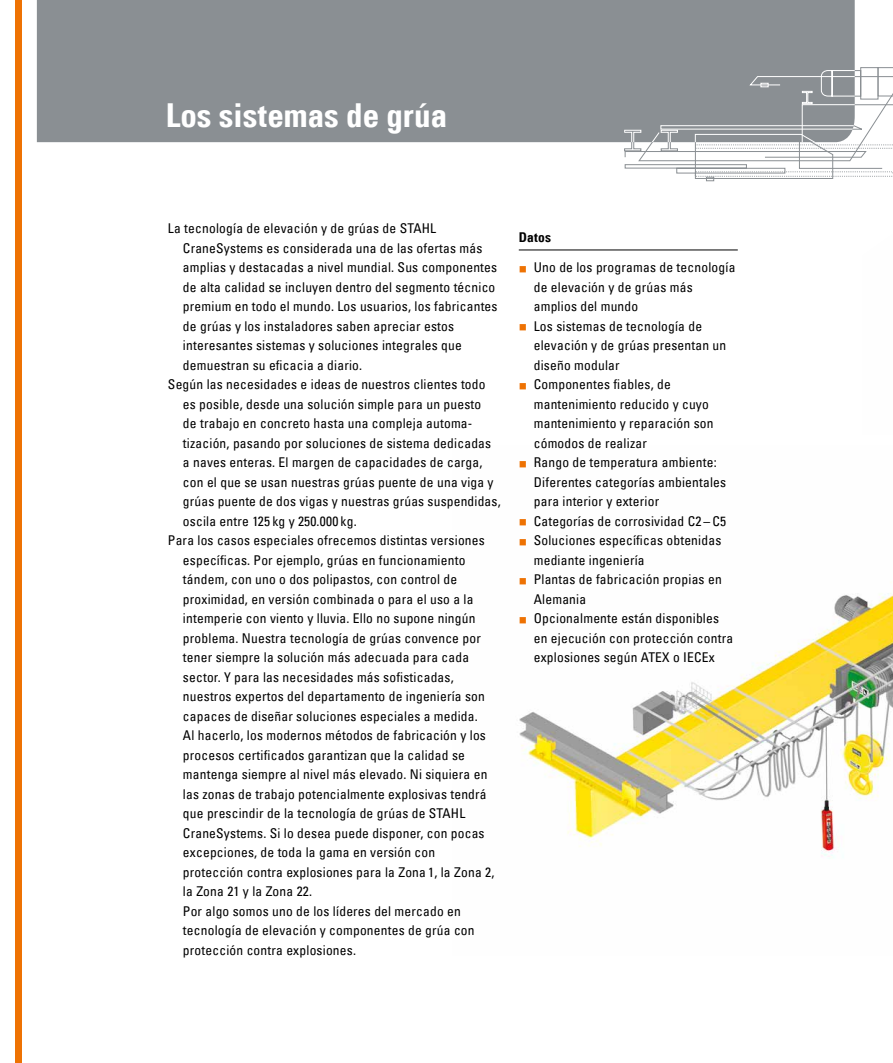
<style>
.page{position:relative;width:893px;height:1063px;background:#fff}
.page>*{position:absolute;margin:0;border:0;box-sizing:border-box;transform-origin:0 0}
.t1{font:33px "Univers Com 67 Bold Cond";color:#fff}
.t2{font:condensed 13.5px/19.5px "Univers Com 57";letter-spacing:.015em;color:#000}
.t3{font:13.5px "Univers Com 67 Bold Cond";letter-spacing:.015em;color:#000}
</style>
<div class="page">
<div style="left:15px;top:0;width:6px;height:1063px;background:#ee7203"></div>
<div style="left:37px;top:0;width:818px;height:143px;background:#8a8f93"></div>
<svg style="left:624px;top:67px;width:269px;height:114px"></svg>
<img style="left:519px;top:593px;width:374px;height:265px">
<hr style="left:519px;top:250px;width:219px;height:1px;background:#000">
<svg style="left:520px;top:617px;width:6px;height:6px"></svg>
<h1 class="t1" style="left:166px;top:95px;width:283px">Los sistemas de grúa</h1>
<p class="t2" style="left:168px;top:219px;width:270px">La tecnología de elevación y de grúas de STAHL</p>
<p class="t2" style="left:183px;top:238px;width:301px">CraneSystems es considerada una de las ofertas más</p>
<p class="t2" style="left:183px;top:258px;width:316px">amplias y destacadas a nivel mundial. Sus componentes</p>
<p class="t2" style="left:183px;top:277px;width:314px">de alta calidad se incluyen dentro del segmento técnico</p>
<p class="t2" style="left:183px;top:297px;width:316px">premium en todo el mundo. Los usuarios, los fabricantes</p>
<p class="t2" style="left:183px;top:316px;width:273px">de grúas y los instaladores saben apreciar estos</p>
<p class="t2" style="left:183px;top:335px;width:280px">interesantes sistemas y soluciones integrales que</p>
<p class="t2" style="left:183px;top:355px;width:181px">demuestran su eficacia a diario.</p>
<p class="t2" style="left:168px;top:374px;width:319px">Según las necesidades e ideas de nuestros clientes todo</p>
<p class="t2" style="left:183px;top:394px;width:300px">es posible, desde una solución simple para un puesto</p>
<p class="t2" style="left:183px;top:413px;width:291px">de trabajo en concreto hasta una compleja automa-</p>
<p class="t2" style="left:183px;top:433px;width:310px">tización, pasando por soluciones de sistema dedicadas</p>
<p class="t2" style="left:183px;top:452px;width:301px">a naves enteras. El margen de capacidades de carga,</p>
<p class="t2" style="left:183px;top:472px;width:312px">con el que se usan nuestras grúas puente de una viga y</p>
<p class="t2" style="left:183px;top:491px;width:319px">grúas puente de dos vigas y nuestras grúas suspendidas,</p>
<p class="t2" style="left:183px;top:511px;width:175px">oscila entre 125 kg y 250.000 kg.</p>
<p class="t2" style="left:168px;top:530px;width:318px">Para los casos especiales ofrecemos distintas versiones</p>
<p class="t2" style="left:183px;top:550px;width:284px">específicas. Por ejemplo, grúas en funcionamiento</p>
<p class="t2" style="left:183px;top:569px;width:276px">tándem, con uno o dos polipastos, con control de</p>
<p class="t2" style="left:183px;top:589px;width:292px">proximidad, en versión combinada o para el uso a la</p>
<p class="t2" style="left:183px;top:608px;width:294px">intemperie con viento y lluvia. Ello no supone ningún</p>
<p class="t2" style="left:183px;top:628px;width:299px">problema. Nuestra tecnología de grúas convence por</p>
<p class="t2" style="left:183px;top:647px;width:288px">tener siempre la solución más adecuada para cada</p>
<p class="t2" style="left:183px;top:667px;width:272px">sector. Y para las necesidades más sofisticadas,</p>
<p class="t2" style="left:183px;top:686px;width:304px">nuestros expertos del departamento de ingeniería son</p>
<p class="t2" style="left:183px;top:706px;width:296px">capaces de diseñar soluciones especiales a medida.</p>
<p class="t2" style="left:183px;top:725px;width:304px">Al hacerlo, los modernos métodos de fabricación y los</p>
<p class="t2" style="left:183px;top:745px;width:283px">procesos certificados garantizan que la calidad se</p>
<p class="t2" style="left:183px;top:764px;width:306px">mantenga siempre al nivel más elevado. Ni siquiera en</p>
<p class="t2" style="left:183px;top:784px;width:305px">las zonas de trabajo potencialmente explosivas tendrá</p>
<p class="t2" style="left:183px;top:803px;width:284px">que prescindir de la tecnología de grúas de STAHL</p>
<p class="t2" style="left:183px;top:823px;width:303px">CraneSystems. Si lo desea puede disponer, con pocas</p>
<p class="t2" style="left:183px;top:842px;width:254px">excepciones, de toda la gama en versión con</p>
<p class="t2" style="left:183px;top:862px;width:313px">protección contra explosiones para la Zona 1, la Zona 2,</p>
<p class="t2" style="left:183px;top:881px;width:131px">la Zona 21 y la Zona 22.</p>
<p class="t2" style="left:183px;top:901px;width:279px">Por algo somos uno de los líderes del mercado en</p>
<p class="t2" style="left:183px;top:920px;width:293px">tecnología de elevación y componentes de grúa con</p>
<p class="t2" style="left:183px;top:940px;width:175px">protección contra explosiones.</p>
<p class="t3" style="left:519px;top:229px;width:34px">Datos</p>
<p class="t2" style="left:534px;top:258px;width:203px">Uno de los programas de tecnología de elevación y de grúas más amplios del mundo<br>Los sistemas de tecnología de elevación y de grúas presentan un diseño modular<br>Componentes fiables, de mantenimiento reducido y cuyo mantenimiento y reparación son cómodos de realizar<br>Rango de temperatura ambiente:<br>Diferentes categorías ambientales para interior y exterior<br>Categorías de corrosividad C2 – C5<br>Soluciones específicas obtenidas mediante ingeniería<br>Plantas de fabricación propias en<br>Alemania<br>Opcionalmente están disponibles en ejecución con protección contra explosiones según ATEX o IECEx</p>
</div>
